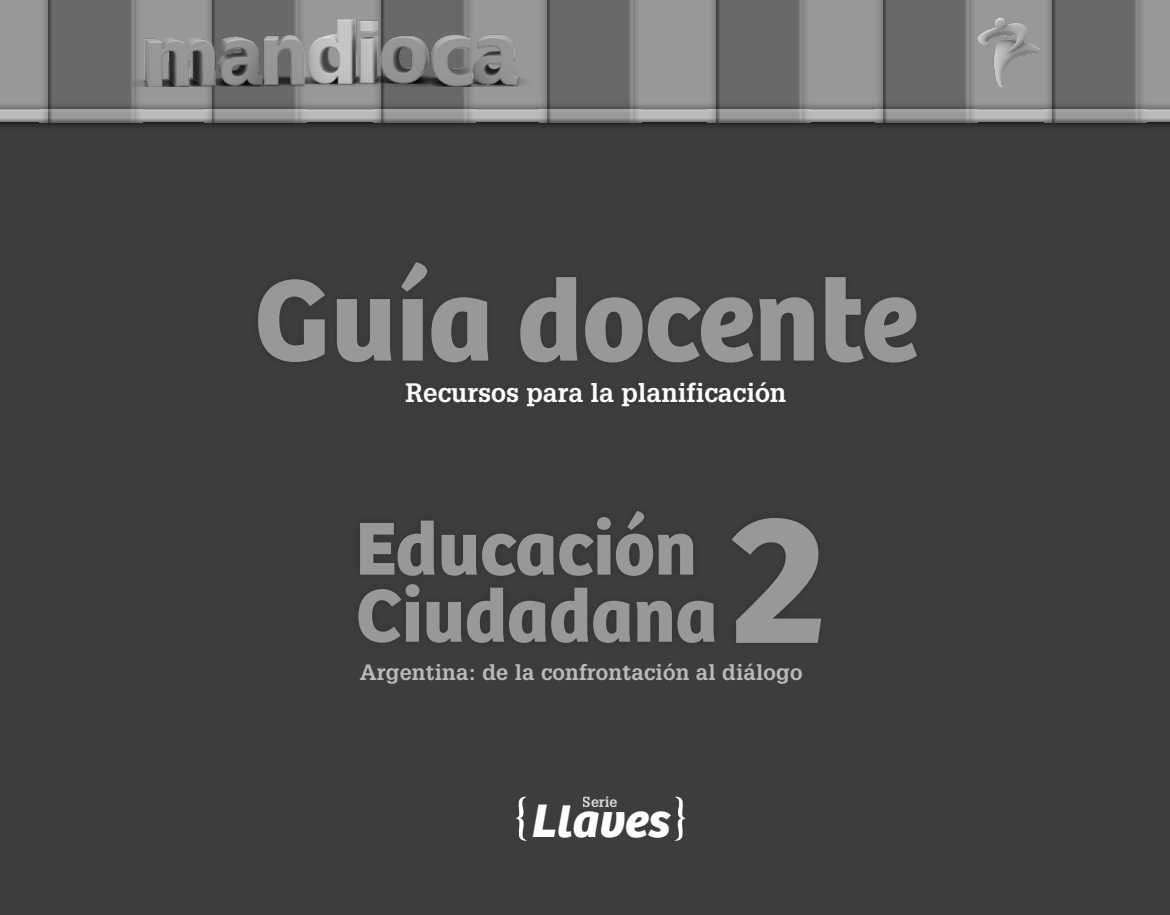
<style>
.page{position:relative;width:1170px;height:915px;background:#fff}
.page>*{position:absolute;margin:0;border:0;box-sizing:border-box;transform-origin:0 0}
.t1{font:800 180.15px "Fira Sans";color:#989898}
.t2{font:700 120px "Bree";color:#989898}
.t3{font:700 77.7px/67.1px "Bree";color:#989898}
.t4{font:italic 700 48.75px "Bree";color:#fff}
.t5{font:700 26.1px "Glypha LT Std";color:#fff}
.t6{font:700 21.6px "Glypha LT Std";letter-spacing:.01em;color:#bababa}
.t7{font:700 14.25px "Glypha LT Std";color:#fff}
.s1{font-size:45.45px}
</style>
<div class="page">
<div style="left:0;top:0;width:1169px;height:914px;background:#3d3d3d"></div>
<div style="left:0;top:0;width:1169px;height:124px;background:#000;opacity:.45"></div>
<div style="left:0;top:101px;width:1169px;height:29px;background:#000;opacity:.55"></div>
<div style="left:0;top:107px;width:1169px;height:17px;background:#000;opacity:.45"></div>
<div style="left:350px;top:503px;width:372px;height:147px;background:#393939"></div>
<div style="left:724px;top:509px;width:104px;height:141px;background:#383838"></div>
<svg style="left:515px;top:796px;width:12px;height:45px"></svg>
<svg style="left:674px;top:796px;width:12px;height:45px"></svg>
<img style="left:975px;top:13px;width:67px;height:79px">
<img style="left:133px;top:16px;width:402px;height:71px">
<h2 class="t2" style="left:254px;top:248px;width:665px">Guía docente</h2>
<p class="t5" style="left:405px;top:376px;width:382px">Recursos para la planificación</p>
<h3 class="t3" style="left:355px;top:515px;width:363px">Educación<br>Ciudadana</h3>
<h1 class="t1" style="left:731px;top:453px;width:96px">2</h1>
<p class="t6" style="left:359px;top:659px;width:444px">Argentina: de la confrontación al diálogo</p>
<p class="t7" style="left:583px;top:792px;width:36px">Serie</p>
<h3 class="t4" style="left:530px;top:792px;width:140px">L<span class="s1">l</span>aves</h3>
</div>
